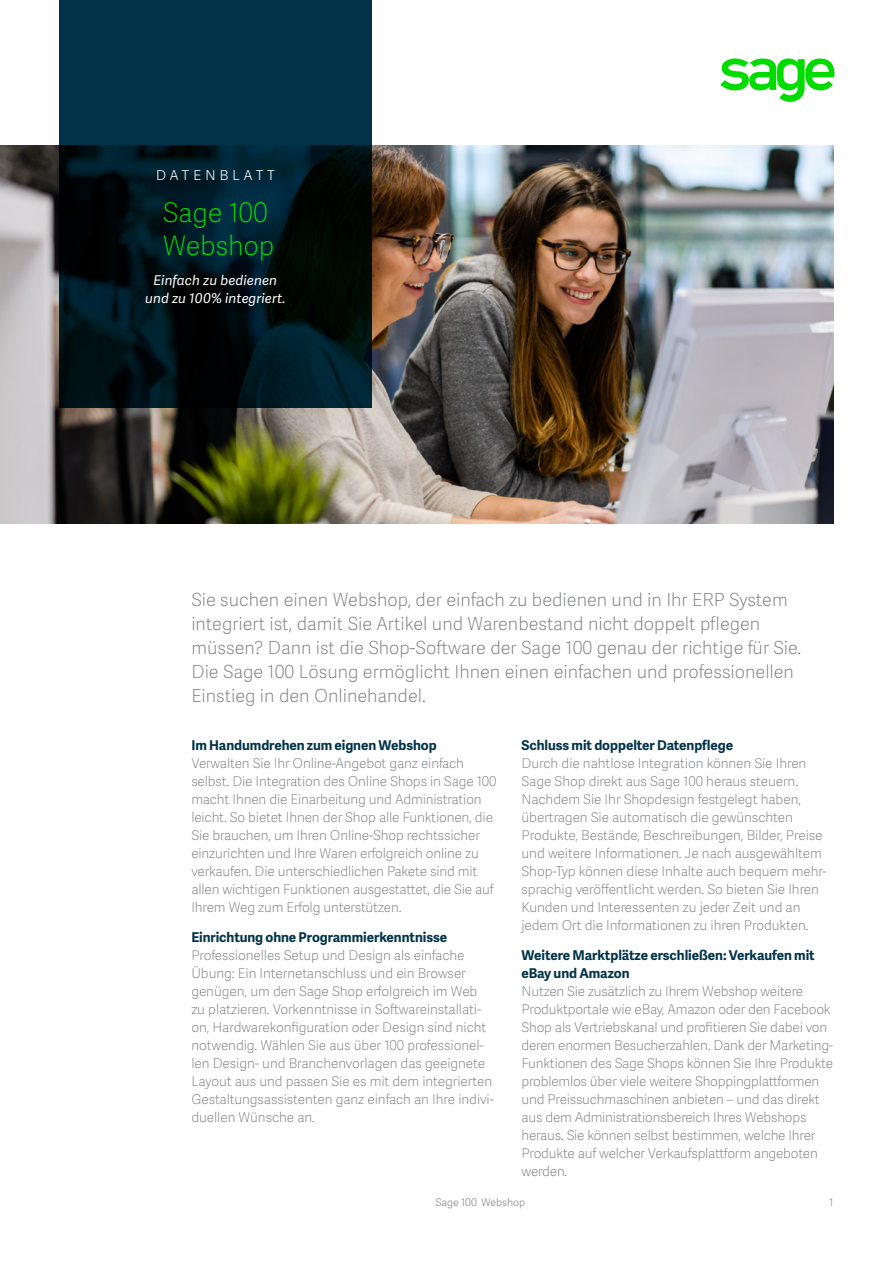
<style>
.page{position:relative;width:893px;height:1263px;background:#fff}
.page>*{position:absolute;margin:0;border:0;box-sizing:border-box;transform-origin:0 0}
.t1{font:27px/33px "Adelle Sans SAGE Th";letter-spacing:-.01em;color:#00dc00}
.t2{font:18px/24px "Adelle Sans SAGE Th";color:#75787b}
.t3{font:18px "Adelle Sans SAGE Th";letter-spacing:.2em;color:#fff}
.t4{font:13.5px/18px "Adelle Sans SAGE Th";letter-spacing:-.01em;color:#75787b}
.t5{font:700 13.5px/18px "Adelle Sans SAGE";letter-spacing:-.005em;color:#003349}
.t6{font:italic 13.5px/18px "Adelle Sans SAGE";letter-spacing:.01em;color:#fff;text-align:center}
.t7{font:10.5px "Adelle Sans SAGE Lt";letter-spacing:-.005em;color:#888b8d}
</style>
<div class="page">
<svg style="left:720px;top:58px;width:115px;height:44px"></svg>
<img style="left:0;top:146px;width:833px;height:378px">
<svg style="left:59px;top:0;width:312px;height:407px;background:#001e29"></svg>
<h2 class="t3" style="left:156px;top:161px;width:121px">Datenblatt</h2>
<h1 class="t1" style="left:163px;top:195px;width:113px">Sage 100<br>Webshop</h1>
<p class="t6" style="left:145px;top:271px;width:142px">Einfach zu bedienen und zu 100% integriert.</p>
<p class="t2" style="left:191px;top:587px;width:611px">Sie suchen einen Webshop, der einfach zu bedienen und in Ihr ERP System integriert ist, damit Sie Artikel und Warenbestand nicht doppelt pflegen müssen? Dann ist die Shop-Software der Sage 100 genau der richtige für Sie.<br>Die Sage 100 Lösung ermöglicht Ihnen einen einfachen und professionellen Einstieg in den Onlinehandel.</p>
<p class="t5" style="left:191px;top:736px;width:247px">Im Handumdrehen zum eignen Webshop</p>
<p class="t4" style="left:191px;top:754px;width:306px">Verwalten Sie Ihr Online-Angebot ganz einfach selbst. Die Integration des Online Shops in Sage 100 macht Ihnen die Einarbeitung und Administration leicht. So bietet Ihnen der Shop alle Funktionen, die Sie brauchen, um Ihren Online-Shop rechtssicher einzurichten und Ihre Waren erfolgreich online zu verkaufen. Die unterschiedlichen Pakete sind mit allen wichtigen Funktionen ausgestattet, die Sie auf Ihrem Weg zum Erfolg unterstützen.</p>
<p class="t5" style="left:191px;top:928px;width:257px">Einrichtung ohne Programmierkenntnisse</p>
<p class="t4" style="left:191px;top:946px;width:304px">Professionelles Setup und Design als einfache Übung: Ein Internetanschluss und ein Browser genügen, um den Sage Shop erfolgreich im Web zu platzieren. Vorkenntnisse in Softwareinstallati&shy;on, Hardwarekonfiguration oder Design sind nicht notwendig. Wählen Sie aus über 100 professionel&shy;len Design- und Branchenvorlagen das geeignete Layout aus und passen Sie es mit dem integrierten Gestaltungsassistenten ganz einfach an Ihre indivi&shy;duellen Wünsche an.</p>
<p class="t5" style="left:521px;top:736px;width:213px">Schluss mit doppelter Datenpflege</p>
<p class="t4" style="left:521px;top:754px;width:307px">Durch die nahtlose Integration können Sie Ihren Sage Shop direkt aus Sage 100 heraus steuern.<br>Nachdem Sie Ihr Shopdesign festgelegt haben, übertragen Sie automatisch die gewünschten Produkte, Bestände, Beschreibungen, Bilder, Preise und weitere Informationen. Je nach ausgewähltem Shop-Typ können diese Inhalte auch bequem mehr&shy;sprachig veröffentlicht werden. So bieten Sie Ihren Kunden und Interessenten zu jeder Zeit und an jedem Ort die Informationen zu ihren Produkten.</p>
<p class="t5" style="left:521px;top:945px;width:295px">Weitere Marktplätze erschließen: Verkaufen mit eBay und Amazon</p>
<p class="t4" style="left:521px;top:982px;width:313px">Nutzen Sie zusätzlich zu Ihrem Webshop weitere Produktportale wie eBay, Amazon oder den Facebook Shop als Vertriebskanal und profitieren Sie dabei von deren enormen Besucherzahlen. Dank der Marketing-Funktionen des Sage Shops können Sie Ihre Produkte problemlos über viele weitere Shoppingplattformen und Preissuchmaschinen anbieten – und das direkt aus dem Administrationsbereich Ihres Webshops heraus. Sie können selbst bestimmen, welche Ihrer Produkte auf welcher Verkaufsplattform angeboten werden.</p>
<p class="t7" style="left:435px;top:1195px;width:91px">Sage 100 Webshop</p>
<p class="t7" style="left:829px;top:1195px;width:6px">1</p>
</div>
